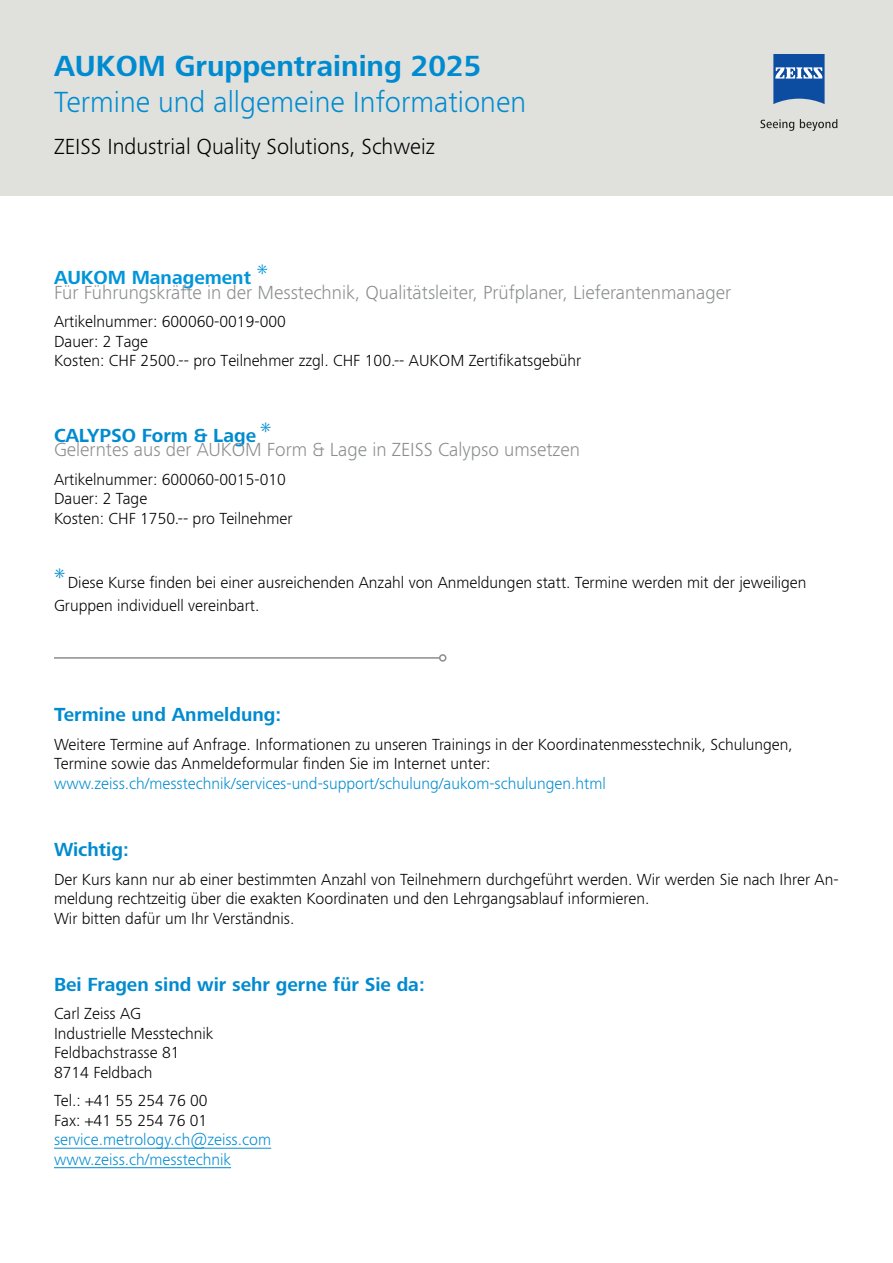
<style>
.page{position:relative;width:893px;height:1263px;background:#fff}
.page>*{position:absolute;margin:0;border:0;box-sizing:border-box;transform-origin:0 0}
.t1{font:300 30px/36px "ZEISS Frutiger Next W1 G";color:#008bd0}
.t2{font:300 22.5px "ZEISS Frutiger Next W1 G";color:#000}
.t3{font:300 19.5px "ZEISS Frutiger Next W1 G";color:#8b8d8e}
.t4{font:700 19.5px "ZEISS Frutiger Next W1 G";color:#008bd0}
.t5{font:700 19.5px "ZEISS Frutiger Next W1 G";color:#0095d9}
.t6{font:17.55px "Minion Pro";color:#008bd0}
.t7{font:17.55px "Minion Pro";color:#0095d9}
.t8{font:300 16.5px/19.5px "ZEISS Frutiger Next W1 G";color:#000}
.t9{font:300 16.5px/19.5px "ZEISS Frutiger Next W1 G";color:#008bd0}
.s1{font-weight:700}
.s2{color:#008bd0}
.s3{color:#000}
</style>
<div class="page">
<div style="left:0;top:0;width:893px;height:195px;background:#e0e1dd"></div>
<hr style="left:54px;top:657px;width:386px;height:2px;background:#8b8d8e">
<div style="left:439px;top:654px;width:7px;height:8px;border:2px solid #8b8d8e;border-radius:50%"></div>
<svg style="left:773px;top:54px;width:52px;height:50px;background:#3c6fb1"></svg>
<svg style="left:760px;top:119px;width:34px;height:12px"></svg>
<svg style="left:800px;top:119px;width:37px;height:12px"></svg>
<hr style="left:54px;top:1148px;width:217px;height:1px;background:#008bd0">
<hr style="left:54px;top:1167px;width:177px;height:1px;background:#008bd0">
<p class="t1" style="left:54px;top:46px;width:474px"><span class="s1">AUKOM Gruppentraining 2025<br></span>Termine und allgemeine Informationen</p>
<p class="t2" style="left:54px;top:131px;width:382px">ZEISS Industrial Quality Solutions, Schweiz</p>
<p class="t7" style="left:257px;top:257px;width:13px">✳</p>
<p class="t3" style="left:54px;top:279px;width:679px">Für Führungskräfte in der Messtechnik, Qualitätsleiter, Prüfplaner, Lieferantenmanager</p>
<p class="t8" style="left:54px;top:311px;width:529px">Artikelnummer: 600060-0019-000<br>Dauer: 2 Tage<br>Kosten: CHF 2500.-- pro Teilnehmer zzgl. CHF 100.-- AUKOM Zertifikatsgebühr</p>
<p class="t5" style="left:54px;top:264px;width:199px">AUKOM Management</p>
<p class="t6" style="left:260px;top:414px;width:13px">✳</p>
<p class="t3" style="left:54px;top:436px;width:528px">Gelerntes aus der AUKOM Form &amp; Lage in ZEISS Calypso umsetzen</p>
<p class="t8" style="left:54px;top:469px;width:240px">Artikelnummer: 600060-0015-010<br>Dauer: 2 Tage<br>Kosten: CHF 1750.-- pro Teilnehmer</p>
<p class="t4" style="left:54px;top:421px;width:204px">CALYPSO Form &amp; Lage</p>
<p class="t6" style="left:54px;top:561px;width:13px">✳</p>
<p class="t8" style="left:54px;top:571px;width:754px;line-height:22.5px;text-indent:14px">Diese Kurse finden bei einer ausreichenden Anzahl von Anmeldungen statt. Termine werden mit der jeweiligen<br>Gruppen individuell vereinbart.</p>
<p class="t4" style="left:54px;top:701px;width:229px">Termine und Anmeldung:</p>
<p class="t8" style="left:54px;top:734px;width:740px">Weitere Termine auf Anfrage. Informationen zu unseren Trainings in der Koordinatenmesstechnik, Schulungen,<br>Termine sowie das Anmeldeformular finden Sie im Internet unter: <span class="s2">www.zeiss.ch/messtechnik/services-und-support/schulung/aukom-schulungen.html</span></p>
<p class="t4" style="left:54px;top:836px;width:76px">Wichtig:</p>
<p class="t8" style="left:54px;top:869px;width:786px">Der Kurs kann nur ab einer bestimmten Anzahl von Teilnehmern durchgeführt werden. Wir werden Sie nach Ihrer An&shy;meldung rechtzeitig über die exakten Koordinaten und den Lehrgangsablauf informieren.<br>Wir bitten dafür um Ihr Verständnis.</p>
<p class="t4" style="left:54px;top:970px;width:372px">Bei Fragen sind wir sehr gerne für Sie da:</p>
<p class="t8" style="left:54px;top:1003px;width:161px">Carl Zeiss AG<br>Industrielle Messtechnik<br>Feldbachstrasse 81<br>8714 Feldbach</p>
<p class="t9" style="left:54px;top:1090px;width:219px"><span class="s3">Tel.: +41 55 254 76 00<br>Fax: +41 55 254 76 01 </span>service.metrology.ch@zeiss.com www.zeiss.ch/messtechnik</p>
</div>
